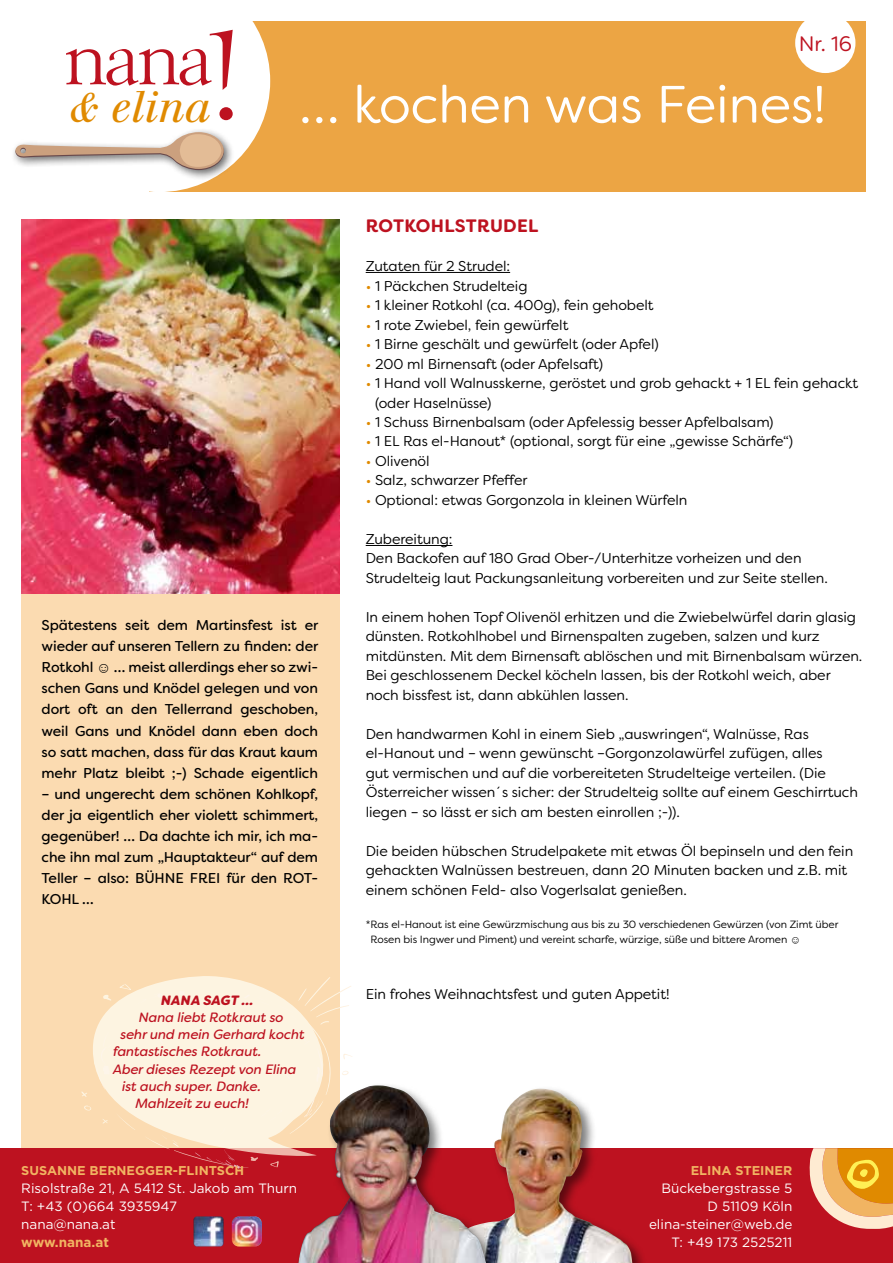
<style>
.page{position:relative;width:893px;height:1263px;background:#fff}
.page>*{position:absolute;margin:0;border:0;box-sizing:border-box;transform-origin:0 0}
.t1{font:52.5px "Filson Soft";letter-spacing:-.005em;color:#fff}
.t2{font:italic 43.2px "Walbaum";color:#e08a00}
.t3{font:21px "Filson Soft";color:#bd1220}
.t4{font:700 18px "Filson Soft";letter-spacing:.015em;color:#bd1220}
.t5{font:14.25px/19.5px "Filson Soft";letter-spacing:-.005em;color:#000}
.t6{font:14.25px/21px "Filson Soft";letter-spacing:-.01em;color:#000;text-align:justify}
.t7{font:13.5px/18px "Gotham";color:#fff;text-align:right}
.t8{font:italic 13.5px "Filson Soft";letter-spacing:-.01em;color:#bd1220}
.t9{font:700 13.5px "Gotham";letter-spacing:-.005em;color:#f1b462}
.t10{font:italic 900 13.5px "Filson Soft";letter-spacing:.005em;color:#bd1220}
.t11{font:700 12.75px "Gotham";color:#f1b462}
.t12{font:10.5px/15px "Filson Soft";letter-spacing:-.005em;color:#000}
.s1{font-family:"Arial";font-weight:700}
.s2{color:#e08a00}
</style>
<div class="page">
<div style="left:21px;top:559px;width:318px;height:589px;background:#fbdbb1"></div>
<div style="left:149px;top:21px;width:717px;height:170px;background:#eca544"></div>
<svg style="left:15px;top:21px;width:255px;height:171px"></svg>
<div style="left:0;top:1148px;width:893px;height:115px;background:#bd1220"></div>
<svg style="left:809px;top:1148px;width:84px;height:81px;background:#e8a153"></svg>
<img style="left:193px;top:1216px;width:31px;height:30px">
<img style="left:232px;top:1216px;width:30px;height:30px">
<div style="left:437px;top:1085px;width:222px;height:178px;background:#000;opacity:.52"></div>
<img style="left:507px;top:1089px;width:125px;height:174px">
<div style="left:795px;top:13px;width:60px;height:60px;background:#fff;border-radius:50%"></div>
<img style="left:21px;top:219px;width:318px;height:374px">
<svg style="left:81px;top:975px;width:271px;height:194px"></svg>
<div style="left:135px;top:1093px;width:6px;height:8px;background:#fdf4e1"></div>
<div style="left:292px;top:1083px;width:215px;height:180px;background:#000;opacity:.52"></div>
<img style="left:298px;top:1085px;width:188px;height:178px">
<hr style="left:366px;top:272px;width:144px;height:1px;background:#000">
<hr style="left:366px;top:545px;width:86px;height:1px;background:#000">
<h2 class="t2" style="left:70px;top:81px;width:142px">&amp; elina</h2>
<h3 class="t3" style="left:799px;top:31px;width:55px">Nr. 16</h3>
<h1 class="t1" style="left:299px;top:71px;width:528px">… kochen was Feines!</h1>
<p class="t6" style="left:42px;top:615px;width:278px">Spätestens seit dem Martinsfest ist er wieder auf unseren Tellern zu finden: der Rotkohl <span class="s1">☺</span> … meist allerdings eher so zwi&shy;schen Gans und Knödel gelegen und von dort oft an den Tellerrand geschoben, weil Gans und Knödel dann eben doch so satt machen, dass für das Kraut kaum mehr Platz bleibt ;-) Schade eigentlich</p>
<p class="t6" style="left:42px;top:783px;width:278px">– und ungerecht dem schönen Kohlkopf, der ja eigentlich eher violett schimmert, gegenüber! … Da dachte ich mir, ich ma&shy;che ihn mal zum „Hauptakteur“ auf dem Teller – also: BÜHNE FREI für den ROT-KOHL …</p>
<p class="t10" style="left:161px;top:991px;width:94px">NANA SAGT …</p>
<p class="t8" style="left:139px;top:1008px;width:146px">Nana liebt Rotkraut so</p>
<p class="t8" style="left:121px;top:1026px;width:186px">sehr und mein Gerhard kocht</p>
<p class="t8" style="left:113px;top:1043px;width:150px">fantastisches Rotkraut.</p>
<p class="t8" style="left:113px;top:1060px;width:185px">Aber dieses Rezept von Elina</p>
<p class="t8" style="left:122px;top:1077px;width:141px">ist auch super. Danke.</p>
<p class="t8" style="left:136px;top:1095px;width:115px">Mahlzeit zu euch!</p>
<p class="t11" style="left:21px;top:1161px;width:224px">SUSANNE BERNEGGER-FLINTSCH</p>
<p class="t7" style="left:21px;top:1178px;width:278px;text-align:left">Risolstraße 21, A 5412 St. Jakob am Thurn<br>T: +43 (0)664 3935947<br>nana@nana.at</p>
<p class="t9" style="left:21px;top:1233px;width:89px">www.nana.at</p>
<p class="t4" style="left:366px;top:214px;width:174px">ROTKOHLSTRUDEL</p>
<p class="t5" style="left:366px;top:256px;width:146px">Zutaten für 2 Strudel:</p>
<p class="t5" style="left:366px;top:276px;width:163px"><span class="s2">•</span> 1 Päckchen Strudelteig</p>
<p class="t5" style="left:366px;top:295px;width:289px"><span class="s2">•</span> 1 kleiner Rotkohl (ca. 400g), fein gehobelt</p>
<p class="t5" style="left:366px;top:315px;width:204px"><span class="s2">•</span> 1 rote Zwiebel, fein gewürfelt</p>
<p class="t5" style="left:366px;top:334px;width:294px"><span class="s2">•</span> 1 Birne geschält und gewürfelt (oder Apfel)</p>
<p class="t5" style="left:366px;top:354px;width:239px"><span class="s2">•</span> 200 ml Birnensaft (oder Apfelsaft)</p>
<p class="t5" style="left:375px;top:373px;width:485px;text-indent:-9px"><span class="s2">•</span> 1 Hand voll Walnusskerne, geröstet und grob gehackt + 1 EL fein gehackt (oder Haselnüsse)</p>
<p class="t5" style="left:366px;top:412px;width:409px"><span class="s2">•</span> 1 Schuss Birnenbalsam (oder Apfelessig besser Apfelbalsam)</p>
<p class="t5" style="left:366px;top:432px;width:429px"><span class="s2">•</span> 1 EL Ras el-Hanout* (optional, sorgt für eine „gewisse Schärfe“)</p>
<p class="t5" style="left:366px;top:451px;width:65px"><span class="s2">•</span> Olivenöl</p>
<p class="t5" style="left:366px;top:471px;width:163px"><span class="s2">•</span> Salz, schwarzer Pfeffer</p>
<p class="t5" style="left:366px;top:490px;width:323px"><span class="s2">•</span> Optional: etwas Gorgonzola in kleinen Würfeln</p>
<p class="t5" style="left:366px;top:529px;width:464px">Zubereitung:<br>Den Backofen auf 180 Grad Ober-/Unterhitze vorheizen und den<br>Strudelteig laut Packungsanleitung vorbereiten und zur Seite stellen.</p>
<p class="t5" style="left:366px;top:607px;width:498px">In einem hohen Topf Olivenöl erhitzen und die Zwiebelwürfel darin glasig dünsten. Rotkohlhobel und Birnenspalten zugeben, salzen und kurz mitdünsten. Mit dem Birnensaft ablöschen und mit Birnenbalsam würzen.<br>Bei geschlossenem Deckel köcheln lassen, bis der Rotkohl weich, aber noch bissfest ist, dann abkühlen lassen.</p>
<p class="t5" style="left:366px;top:724px;width:494px">Den handwarmen Kohl in einem Sieb „auswringen“, Walnüsse, Ras el-Hanout und – wenn gewünscht –Gorgonzolawürfel zufügen, alles<br>gut vermischen und auf die vorbereiteten Strudelteige verteilen. (Die Österreicher wissen´s sicher: der Strudelteig sollte auf einem Geschirrtuch liegen – so lässt er sich am besten einrollen ;-)).</p>
<p class="t5" style="left:366px;top:841px;width:489px">Die beiden hübschen Strudelpakete mit etwas Öl bepinseln und den fein gehackten Walnüssen bestreuen, dann 20 Minuten backen und z.B. mit einem schönen Feld- also Vogerlsalat genießen.</p>
<p class="t12" style="left:370px;top:917px;width:469px;text-indent:-5px">*Ras el-Hanout ist eine Gewürzmischung aus bis zu 30 verschiedenen Gewürzen (von Zimt über<br>Rosen bis Ingwer und Piment) und vereint scharfe, würzige, süße und bittere Aromen <span class="s1">☺</span></p>
<p class="t5" style="left:366px;top:984px;width:305px">Ein frohes Weihnachtsfest und guten Appetit!</p>
<p class="t11" style="left:691px;top:1161px;width:103px">ELINA STEINER</p>
<p class="t7" style="left:649px;top:1178px;width:145px">Bückebergstrasse 5<br>D 51109 Köln elina-steiner@web.de<br>T: +49 173 2525211</p>
</div>
